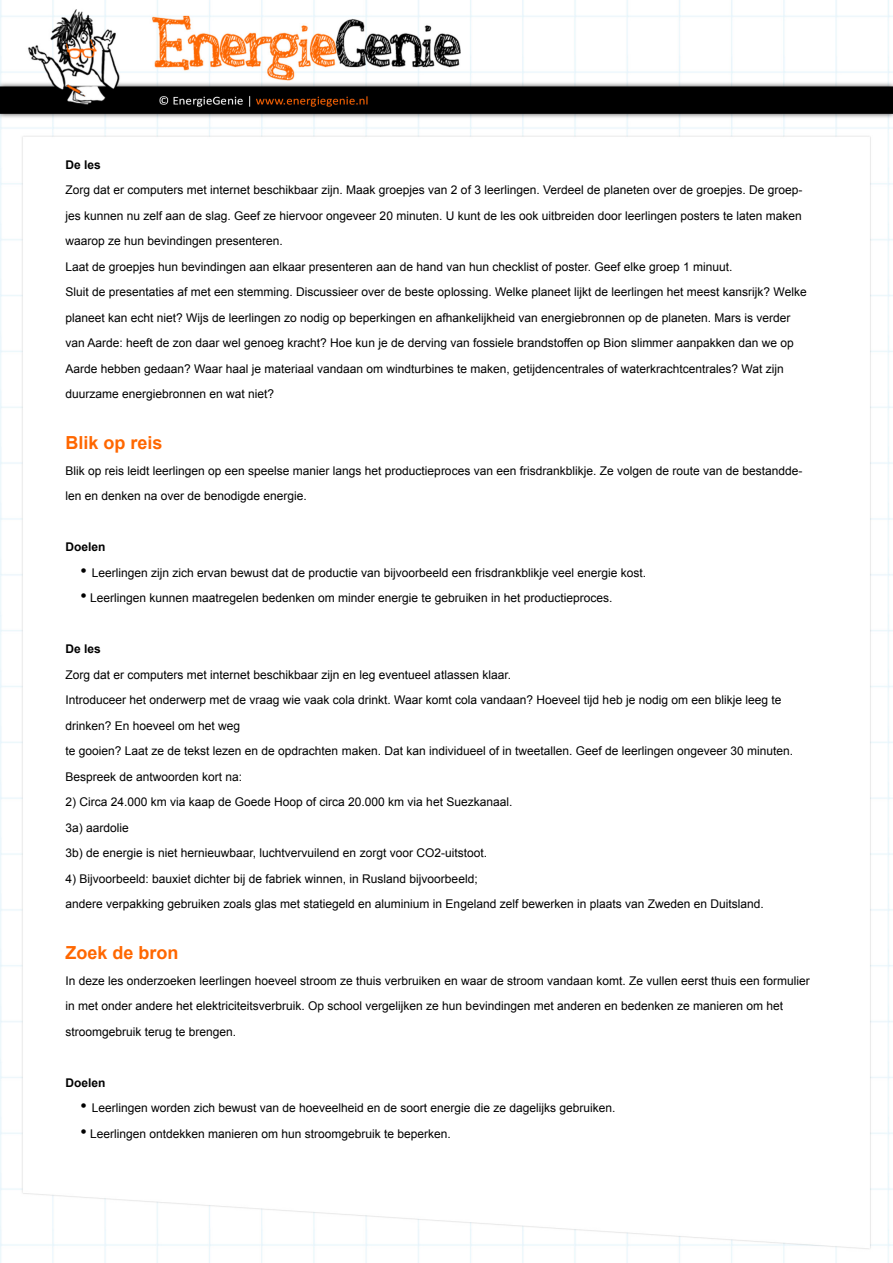
<style>
.page{position:relative;width:893px;height:1263px;background:#fff}
.page>*{position:absolute;margin:0;border:0;box-sizing:border-box;transform-origin:0 0}
.t1{font:700 18px "Arial";color:#ff6700}
.t2{font:12px/25.5px "Arial";color:#000}
.t3{font:700 12px "Arial";color:#000}
.s1{font-size:18px}
</style>
<div class="page">
<img style="left:0;top:0;width:893px;height:1263px">
<p class="t3" style="left:65px;top:156px;width:37px">De les</p>
<p class="t2" style="left:65px;top:177px;width:743px">Zorg dat er computers met internet beschikbaar zijn. Maak groepjes van 2 of 3 leerlingen. Verdeel de planeten over de groepjes. De groep&shy;jes kunnen nu zelf aan de slag. Geef ze hiervoor ongeveer 20 minuten. U kunt de les ook uitbreiden door leerlingen posters te laten maken waarop ze hun bevindingen presenteren.<br>Laat de groepjes hun bevindingen aan elkaar presenteren aan de hand van hun checklist of poster. Geef elke groep 1 minuut.<br>Sluit de presentaties af met een stemming. Discussieer over de beste oplossing. Welke planeet lijkt de leerlingen het meest kansrijk? Welke planeet kan echt niet? Wijs de leerlingen zo nodig op beperkingen en afhankelijkheid van energiebronnen op de planeten. Mars is verder van Aarde: heeft de zon daar wel genoeg kracht? Hoe kun je de derving van fossiele brandstoffen op Bion slimmer aanpakken dan we op Aarde hebben gedaan? Waar haal je materiaal vandaan om windturbines te maken, getijdencentrales of waterkrachtcentrales? Wat zijn duurzame energiebronnen en wat niet?</p>
<h1 class="t1" style="left:65px;top:430px;width:99px">Blik op reis</h1>
<p class="t2" style="left:65px;top:458px;width:739px">Blik op reis leidt leerlingen op een speelse manier langs het productieproces van een frisdrankblikje. Ze volgen de route van de bestandde&shy;len en denken na over de benodigde energie.</p>
<p class="t3" style="left:65px;top:538px;width:42px">Doelen</p>
<p class="t2" style="left:80px;top:560px;width:567px"><span class="s1">•</span> Leerlingen zijn zich ervan bewust dat de productie van bijvoorbeeld een frisdrankblikje veel energie kost.</p>
<p class="t2" style="left:80px;top:585px;width:533px"><span class="s1">•</span> Leerlingen kunnen maatregelen bedenken om minder energie te gebruiken in het productieproces.</p>
<p class="t3" style="left:65px;top:640px;width:37px">De les</p>
<p class="t2" style="left:65px;top:662px;width:729px">Zorg dat er computers met internet beschikbaar zijn en leg eventueel atlassen klaar.<br>Introduceer het onderwerp met de vraag wie vaak cola drinkt. Waar komt cola vandaan? Hoeveel tijd heb je nodig om een blikje leeg te drinken? En hoeveel om het weg<br>te gooien? Laat ze de tekst lezen en de opdrachten maken. Dat kan individueel of in tweetallen. Geef de leerlingen ongeveer 30 minuten.<br>Bespreek de antwoorden kort na:</p>
<p class="t2" style="left:65px;top:789px;width:448px">2) Circa 24.000 km via kaap de Goede Hoop of circa 20.000 km via het Suezkanaal.<br>3a) aardolie<br>3b) de energie is niet hernieuwbaar, luchtvervuilend en zorgt voor CO2-uitstoot.</p>
<p class="t2" style="left:65px;top:866px;width:700px">4) Bijvoorbeeld: bauxiet dichter bij de fabriek winnen, in Rusland bijvoorbeeld;<br>andere verpakking gebruiken zoals glas met statiegeld en aluminium in Engeland zelf bewerken in plaats van Zweden en Duitsland.</p>
<h1 class="t1" style="left:65px;top:940px;width:115px">Zoek de bron</h1>
<p class="t2" style="left:65px;top:968px;width:746px">In deze les onderzoeken leerlingen hoeveel stroom ze thuis verbruiken en waar de stroom vandaan komt. Ze vullen eerst thuis een formulier in met onder andere het elektriciteitsverbruik. Op school vergelijken ze hun bevindingen met anderen en bedenken ze manieren om het stroomgebruik terug te brengen.</p>
<p class="t3" style="left:65px;top:1074px;width:42px">Doelen</p>
<p class="t2" style="left:80px;top:1095px;width:536px"><span class="s1">•</span> Leerlingen worden zich bewust van de hoeveelheid en de soort energie die ze dagelijks gebruiken.</p>
<p class="t2" style="left:80px;top:1121px;width:372px"><span class="s1">•</span> Leerlingen ontdekken manieren om hun stroomgebruik te beperken.</p>
</div>
